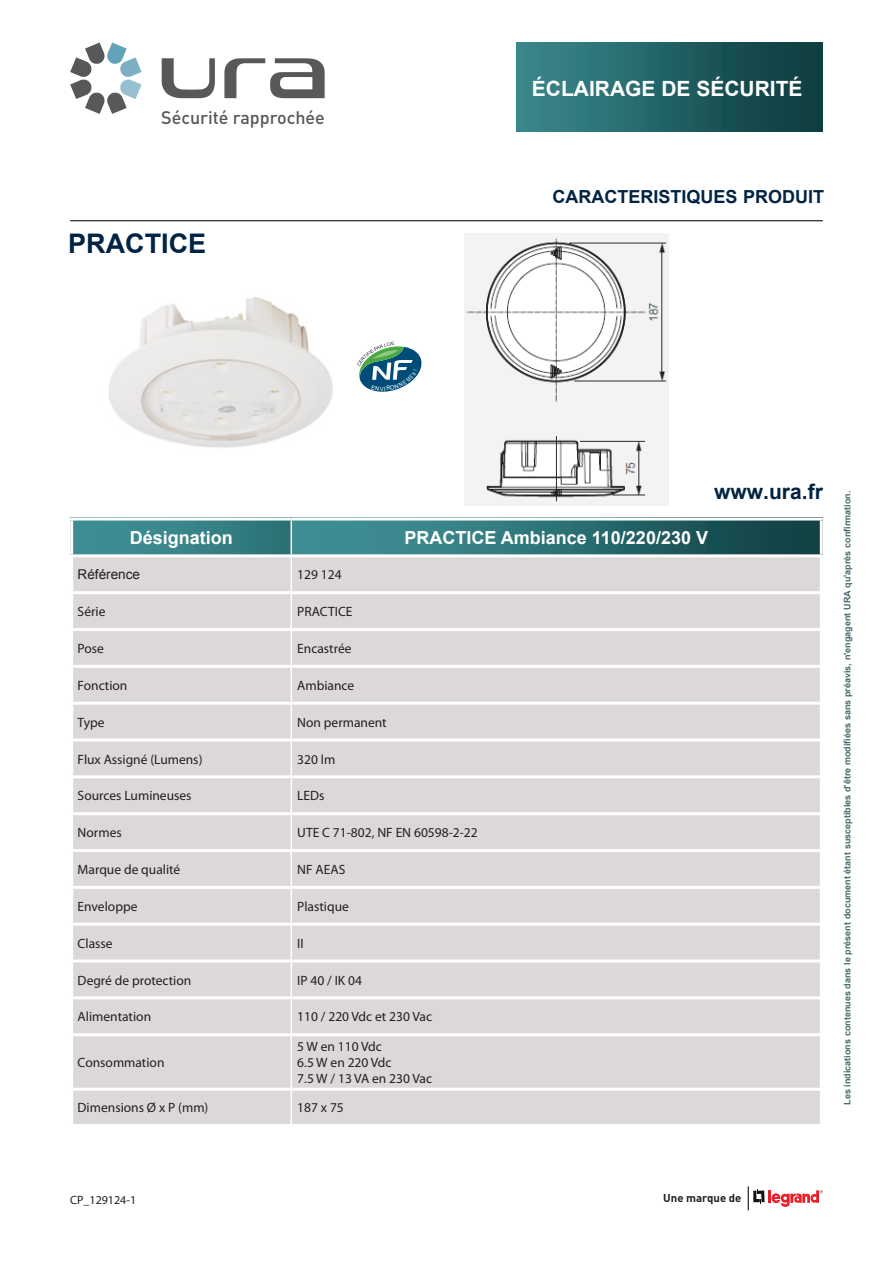
<style>
.page{position:relative;width:893px;height:1263px;background:#fff}
.page>*{position:absolute;margin:0;border:0;box-sizing:border-box;transform-origin:0 0}
.t1{font:700 27px "Arial";color:#002442}
.t2{font:700 21px "Arial";color:#fff}
.t3{font:700 21px "Arial";color:#002442}
.t4{font:700 18px "Arial";color:#fff}
.t5{font:700 18px "Arial";color:#002442}
.t6{font:500 17.85px "DIN Pro";color:#57585a}
.t7{font:13.5px/16.2px "Myriad Pro";color:#231f20}
.t8{font:13.5px "Arial";color:#231f20}
.t9{font:12px "Myriad Pro";color:#231f20}
.t10{font:700 11.4px "DIN Pro";color:#231f20}
.t11{font:700 9px "Arial";color:#486b6f}
</style>
<div class="page">
<hr style="left:70px;top:220px;width:753px;height:1px;background:#231f20">
<svg style="left:748px;top:1186px;width:75px;height:24px"></svg>
<svg style="left:162px;top:58px;width:53px;height:40px"></svg>
<svg style="left:70px;top:43px;width:72px;height:71px"></svg>
<svg style="left:224px;top:58px;width:101px;height:40px"></svg>
<div style="left:517px;top:43px;width:306px;height:89px;background:linear-gradient(to right,#3a898e,#0b393c)"></div>
<img style="left:109px;top:296px;width:249px;height:152px">
<div style="left:293px;top:517px;width:530px;height:37px;background:linear-gradient(to right,#44999e,#104144)"></div>
<div style="left:70px;top:517px;width:221px;height:37px;background:linear-gradient(to right,#419297,#2d7477)"></div>
<div style="left:73px;top:557px;width:747px;height:567px;background:#dcd8d7"></div>
<hr style="left:291px;top:557px;width:1px;height:34px;background:#fff">
<hr style="left:291px;top:594px;width:1px;height:34px;background:#fff">
<hr style="left:291px;top:631px;width:1px;height:34px;background:#fff">
<hr style="left:291px;top:668px;width:1px;height:34px;background:#fff">
<hr style="left:291px;top:705px;width:1px;height:33px;background:#fff">
<hr style="left:291px;top:741px;width:1px;height:34px;background:#fff">
<hr style="left:291px;top:778px;width:1px;height:34px;background:#fff">
<hr style="left:291px;top:815px;width:1px;height:34px;background:#fff">
<hr style="left:291px;top:852px;width:1px;height:34px;background:#fff">
<hr style="left:291px;top:889px;width:1px;height:34px;background:#fff">
<hr style="left:291px;top:926px;width:1px;height:33px;background:#fff">
<hr style="left:291px;top:962px;width:1px;height:34px;background:#fff">
<hr style="left:291px;top:999px;width:1px;height:34px;background:#fff">
<hr style="left:291px;top:1036px;width:1px;height:52px;background:#fff">
<hr style="left:291px;top:1091px;width:1px;height:33px;background:#fff">
<hr style="left:70px;top:517px;width:221px;height:3px;background:#fff">
<hr style="left:70px;top:520px;width:3px;height:34px;background:#fff">
<hr style="left:291px;top:517px;width:532px;height:3px;background:#fff">
<hr style="left:820px;top:520px;width:3px;height:34px;background:#fff">
<hr style="left:70px;top:591px;width:221px;height:3px;background:#fff">
<hr style="left:291px;top:591px;width:532px;height:3px;background:#fff">
<hr style="left:70px;top:628px;width:221px;height:3px;background:#fff">
<hr style="left:291px;top:628px;width:532px;height:3px;background:#fff">
<hr style="left:70px;top:665px;width:221px;height:3px;background:#fff">
<hr style="left:291px;top:665px;width:532px;height:3px;background:#fff">
<hr style="left:70px;top:702px;width:221px;height:3px;background:#fff">
<hr style="left:291px;top:702px;width:532px;height:3px;background:#fff">
<hr style="left:70px;top:738px;width:221px;height:3px;background:#fff">
<hr style="left:291px;top:738px;width:532px;height:3px;background:#fff">
<hr style="left:70px;top:775px;width:221px;height:3px;background:#fff">
<hr style="left:291px;top:775px;width:532px;height:3px;background:#fff">
<hr style="left:70px;top:812px;width:221px;height:3px;background:#fff">
<hr style="left:291px;top:812px;width:532px;height:3px;background:#fff">
<hr style="left:70px;top:849px;width:221px;height:3px;background:#fff">
<hr style="left:291px;top:849px;width:532px;height:3px;background:#fff">
<hr style="left:70px;top:886px;width:221px;height:3px;background:#fff">
<hr style="left:291px;top:886px;width:532px;height:3px;background:#fff">
<hr style="left:70px;top:923px;width:221px;height:3px;background:#fff">
<hr style="left:291px;top:923px;width:532px;height:3px;background:#fff">
<hr style="left:70px;top:959px;width:221px;height:3px;background:#fff">
<hr style="left:291px;top:959px;width:532px;height:3px;background:#fff">
<hr style="left:70px;top:996px;width:221px;height:3px;background:#fff">
<hr style="left:291px;top:996px;width:532px;height:3px;background:#fff">
<hr style="left:70px;top:1033px;width:221px;height:3px;background:#fff">
<hr style="left:291px;top:1033px;width:532px;height:3px;background:#fff">
<hr style="left:70px;top:1088px;width:221px;height:3px;background:#fff">
<hr style="left:291px;top:1088px;width:532px;height:3px;background:#fff">
<img style="left:464px;top:233px;width:204px;height:273px">
<svg style="left:358px;top:342px;width:63px;height:50px"></svg>
<h3 class="t6" style="left:161px;top:103px;width:165px">Sécurité rapprochée</h3>
<h1 class="t1" style="left:68px;top:226px;width:139px">PRACTICE</h1>
<h2 class="t2" style="left:532px;top:74px;width:272px">ÉCLAIRAGE DE SÉCURITÉ</h2>
<h3 class="t5" style="left:553px;top:185px;width:273px">CARACTERISTIQUES PRODUIT</h3>
<h2 class="t3" style="left:714px;top:478px;width:110px">www.ura.fr</h2>
<h3 class="t4" style="left:130px;top:526px;width:105px">Désignation</h3>
<h3 class="t4" style="left:405px;top:526px;width:305px">PRACTICE Ambiance 110/220/230 V</h3>
<p class="t8" style="left:78px;top:566px;width:64px">Référence</p>
<p class="t7" style="left:297px;top:567px;width:46px">129 124</p>
<p class="t7" style="left:78px;top:604px;width:29px">Série</p>
<p class="t7" style="left:297px;top:604px;width:57px">PRACTICE</p>
<p class="t7" style="left:78px;top:641px;width:28px">Pose</p>
<p class="t7" style="left:297px;top:641px;width:56px">Encastrée</p>
<p class="t7" style="left:78px;top:677px;width:51px">Fonction</p>
<p class="t7" style="left:297px;top:677px;width:59px">Ambiance</p>
<p class="t7" style="left:78px;top:714px;width:28px">Type</p>
<p class="t7" style="left:297px;top:714px;width:91px">Non permanent</p>
<p class="t7" style="left:78px;top:751px;width:126px">Flux Assigné (Lumens)</p>
<p class="t7" style="left:297px;top:751px;width:40px">320 lm</p>
<p class="t7" style="left:78px;top:788px;width:115px">Sources Lumineuses</p>
<p class="t7" style="left:297px;top:788px;width:29px">LEDs</p>
<p class="t7" style="left:78px;top:825px;width:46px">Normes</p>
<p class="t7" style="left:297px;top:825px;width:182px">UTE C 71-802, NF EN 60598-2-22</p>
<p class="t7" style="left:78px;top:862px;width:104px">Marque de qualité</p>
<p class="t7" style="left:297px;top:862px;width:50px">NF AEAS</p>
<p class="t7" style="left:78px;top:898px;width:61px">Enveloppe</p>
<p class="t7" style="left:297px;top:898px;width:53px">Plastique</p>
<p class="t7" style="left:78px;top:935px;width:36px">Classe</p>
<p class="t7" style="left:297px;top:935px;width:8px">II</p>
<p class="t7" style="left:78px;top:972px;width:115px">Degré de protection</p>
<p class="t7" style="left:297px;top:972px;width:66px">IP 40 / IK 04</p>
<p class="t7" style="left:78px;top:1009px;width:75px">Alimentation</p>
<p class="t7" style="left:297px;top:1009px;width:136px">110 / 220 Vdc et 230 Vac</p>
<p class="t7" style="left:78px;top:1055px;width:88px">Consommation</p>
<p class="t7" style="left:297px;top:1038px;width:136px">5 W en 110 Vdc<br>6.5 W en 220 Vdc<br>7.5 W / 13 VA en 230 Vac</p>
<p class="t7" style="left:78px;top:1100px;width:132px">Dimensions Ø x P (mm)</p>
<p class="t7" style="left:297px;top:1100px;width:48px">187 x 75</p>
<p class="t11" style="left:841px;top:1105px;width:616px;rotate:-90deg">Les indications contenues dans le présent document étant susceptibles d'être modifiées sans préavis, n'engagent URA qu'après confirmation.</p>
<p class="t9" style="left:70px;top:1193px;width:68px">CP_129124-1</p>
<p class="t10" style="left:663px;top:1188px;width:80px">Une marque de</p>
</div>
